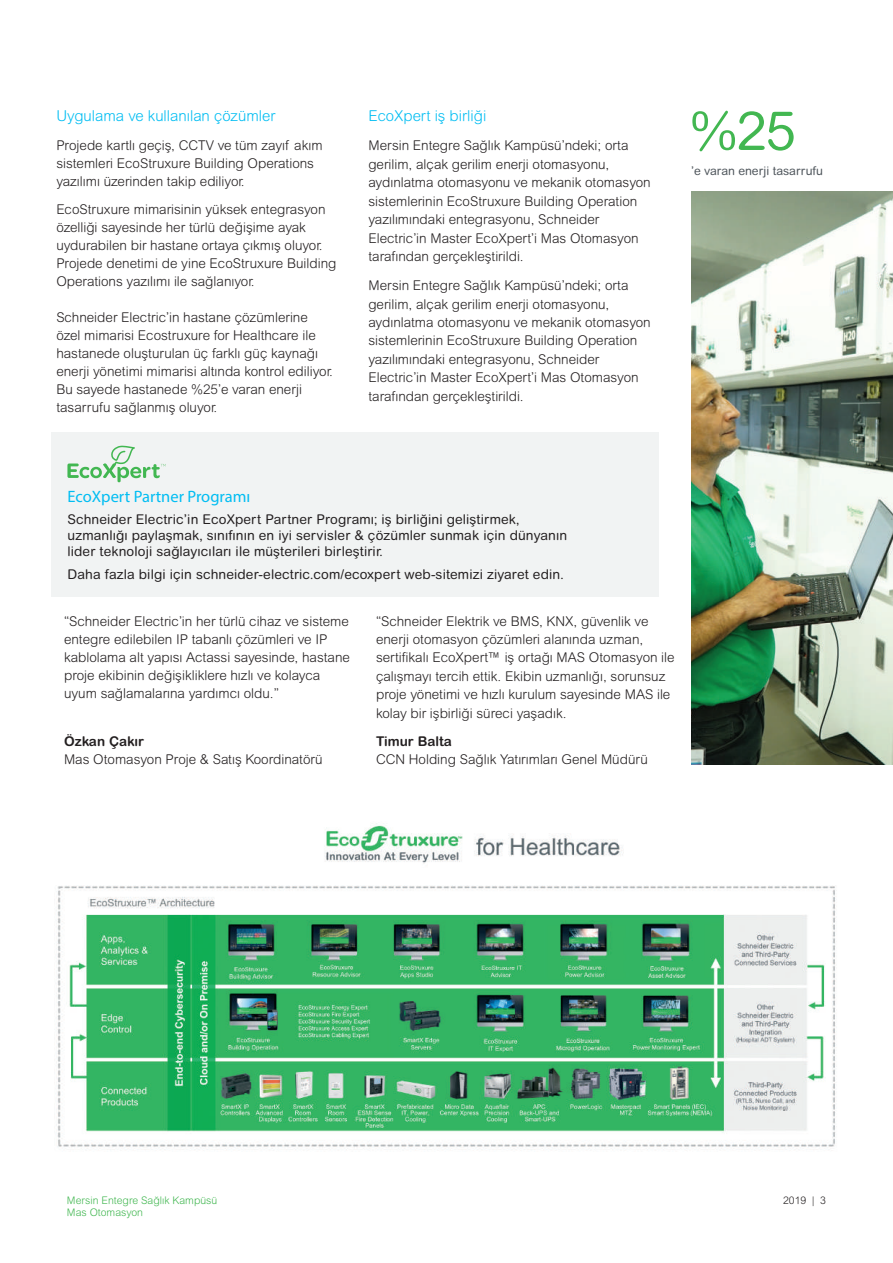
<style>
.page{position:relative;width:893px;height:1263px;background:#fff}
.page>*{position:absolute;margin:0;border:0;box-sizing:border-box;transform-origin:0 0}
.t1{font:54px "Arial Rounded MT Pro";color:#42b751}
.t2{font:16.5px "Myriad Pro";color:#01bdf2}
.t3{font:300 15px "Arial Rounded MT Pro";color:#01bdf2}
.t4{font:300 13.5px/18.5px "Arial Rounded MT Pro";color:#231f20}
.t5{font:13.5px/16.2px "Arial Rounded MT Pro";letter-spacing:.01em;color:#231f20}
.t6{font:700 13.5px "Arial Rounded MT Pro";color:#231f20}
.t7{font:12px "Arial Rounded MT Pro";color:#4d545a}
.t8{font:300 10.5px/12.6px "Arial Rounded MT Pro";color:#42b751}
.t9{font:300 10.5px "Arial Rounded MT Pro";color:#231f20}
</style>
<div class="page">
<img style="left:56px;top:823px;width:780px;height:327px">
<img style="left:691px;top:191px;width:202px;height:573px">
<div style="left:51px;top:432px;width:608px;height:164px;background:#f1f3f3"></div>
<svg style="left:67px;top:446px;width:99px;height:36px"></svg>
<p class="t3" style="left:56px;top:107px;width:221px">Uygulama ve kullanılan çözümler</p>
<p class="t4" style="left:56px;top:137px;width:268px;line-height:18px">Projede kartlı geçiş, CCTV ve tüm zayıf akım sistemleri EcoStruxure Building Operations yazılımı üzerinden takip ediliyor.</p>
<p class="t4" style="left:56px;top:201px;width:282px;line-height:18px">EcoStruxure mimarisinin yüksek entegrasyon özelliği sayesinde her türlü değişime ayak uydurabilen bir hastane ortaya çıkmış oluyor.<br>Projede denetimi de yine EcoStruxure Building Operations yazılımı ile sağlanıyor.</p>
<p class="t4" style="left:56px;top:309px;width:278px;line-height:18px">Schneider Electric’in hastane çözümlerine özel mimarisi Ecostruxure for Healthcare ile hastanede oluşturulan üç farklı güç kaynağı enerji yönetimi mimarisi altında kontrol ediliyor.<br>Bu sayede hastanede %25’e varan enerji tasarrufu sağlanmış oluyor.</p>
<p class="t3" style="left:368px;top:107px;width:119px">EcoXpert iş birliği</p>
<p class="t4" style="left:368px;top:137px;width:284px">Mersin Entegre Sağlık Kampüsü’ndeki; orta gerilim, alçak gerilim enerji otomasyonu, aydınlatma otomasyonu ve mekanik otomasyon sistemlerinin EcoStruxure Building Operation yazılımındaki entegrasyonu, Schneider Electric’in Master EcoXpert’i Mas Otomasyon tarafından gerçekleştirildi.</p>
<p class="t4" style="left:368px;top:277px;width:284px">Mersin Entegre Sağlık Kampüsü’ndeki; orta gerilim, alçak gerilim enerji otomasyonu, aydınlatma otomasyonu ve mekanik otomasyon sistemlerinin EcoStruxure Building Operation yazılımındaki entegrasyonu, Schneider Electric’in Master EcoXpert’i Mas Otomasyon tarafından gerçekleştirildi.</p>
<h1 class="t1" style="left:691px;top:99px;width:106px">%25</h1>
<p class="t7" style="left:691px;top:163px;width:133px">’e varan enerji tasarrufu</p>
<p class="t2" style="left:67px;top:486px;width:184px">EcoXpert Partner Programı</p>
<p class="t5" style="left:67px;top:512px;width:501px">Schneider Electric’in EcoXpert Partner Programı; iş birliğini geliştirmek, uzmanlığı paylaşmak, sınıfının en iyi servisler &amp; çözümler sunmak için dünyanın lider teknoloji sağlayıcıları ile müşterileri birleştirir.</p>
<p class="t5" style="left:67px;top:566px;width:498px">Daha fazla bilgi için schneider-electric.com/ecoxpert web-sitemizi ziyaret edin.</p>
<p class="t4" style="left:64px;top:612px;width:287px;line-height:18px">“Schneider Electric’in her türlü cihaz ve sisteme entegre edilebilen IP tabanlı çözümleri ve IP kablolama alt yapısı Actassi sayesinde, hastane proje ekibinin değişikliklere hızlı ve kolayca uyum sağlamalarına yardımcı oldu.”</p>
<p class="t4" style="left:376px;top:612px;width:300px">“Schneider Elektrik ve BMS, KNX, güvenlik ve enerji otomasyon çözümleri alanında uzman, sertifikalı EcoXpert™ iş ortağı MAS Otomasyon ile çalışmayı tercih ettik. Ekibin uzmanlığı, sorunsuz proje yönetimi ve hızlı kurulum sayesinde MAS ile kolay bir işbirliği süreci yaşadık.</p>
<p class="t6" style="left:64px;top:733px;width:81px">Özkan Çakır</p>
<p class="t4" style="left:64px;top:751px;width:260px">Mas Otomasyon Proje &amp; Satış Koordinatörü</p>
<p class="t6" style="left:376px;top:733px;width:77px">Timur Balta</p>
<p class="t4" style="left:376px;top:751px;width:273px">CCN Holding Sağlık Yatırımları Genel Müdürü</p>
<p class="t8" style="left:67px;top:1194px;width:152px">Mersin Entegre Sağlık Kampüsü<br>Mas Otomasyon</p>
<p class="t9" style="left:783px;top:1194px;width:44px">2019 | 3</p>
</div>
